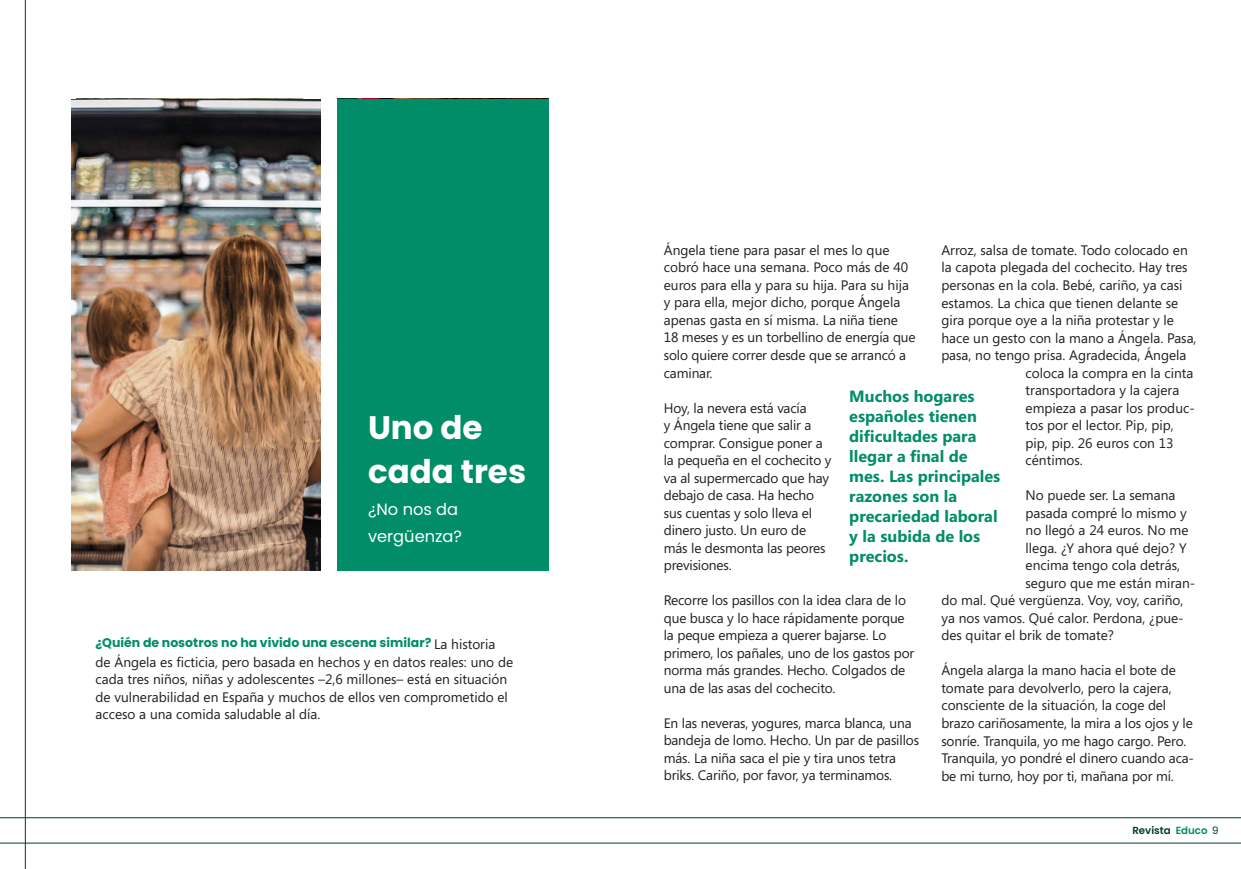
<style>
.page{position:relative;width:1241px;height:869px;background:#fff}
.page>*{position:absolute;margin:0;border:0;box-sizing:border-box;transform-origin:0 0}
.t1{font:700 32.5px "Poppins";color:#fff}
.t2{font:700 16.25px/20px "Segoe";color:#008d68}
.t3{font:16.25px "Poppins";color:#fff}
.PARTICIPACION_STANDARD_JUSTIFICADA{font:13.75px/17.5px "Segoe";color:#231f20}
.t4{font:700 12.5px "Poppins";color:#008d68}
.t5{font:600 10.25px "Poppins";color:#003c2a}
.s1{font-family:"Segoe";font-weight:400;font-size:13.75px;color:#231f20}
.s2{color:#008d68}
.s3{font-weight:400}
</style>
<div class="page">
<img style="left:72px;top:99px;width:249px;height:471px">
<div style="left:336px;top:99px;width:212px;height:471px;background:#008d68"></div>
<hr style="left:25px;top:0;width:1px;height:868px;background:#003c2a">
<hr style="left:0;top:842px;width:1240px;height:1px;background:#003c2a">
<hr style="left:0;top:817px;width:1240px;height:1px;background:#003c2a">
<p class="t1" style="left:368px;top:408px;width:116px">Uno de</p>
<p class="t1" style="left:368px;top:452px;width:160px">cada tres</p>
<p class="t3" style="left:368px;top:500px;width:92px">¿No nos da</p>
<p class="t3" style="left:368px;top:526px;width:96px">vergüenza?</p>
<p class="t4" style="left:96px;top:635px;width:401px">¿Quién de nosotros no ha vivido una escena similar? <span class="s1">La historia</span></p>
<p class="PARTICIPACION_STANDARD_JUSTIFICADA" style="left:96px;top:652px;width:419px">de Ángela es ficticia, pero basada en hechos y en datos reales: uno de cada tres niños, niñas y adolescentes –2,6 millones– está en situación de vulnerabilidad en España y muchos de ellos ven comprometido el acceso a una comida saludable al día.</p>
<p class="PARTICIPACION_STANDARD_JUSTIFICADA" style="left:663px;top:241px;width:253px">Ángela tiene para pasar el mes lo que cobró hace una semana. Poco más de 40 euros para ella y para su hija. Para su hija y para ella, mejor dicho, porque Ángela apenas gasta en sí misma. La niña tiene 18 meses y es un torbellino de energía que solo quiere correr desde que se arrancó a caminar.</p>
<p class="PARTICIPACION_STANDARD_JUSTIFICADA" style="left:663px;top:398px;width:169px">Hoy, la nevera está vacía<br>y Ángela tiene que salir a comprar. Consigue poner a la pequeña en el cochecito y va al supermercado que hay debajo de casa. Ha hecho sus cuentas y solo lleva el dinero justo. Un euro de más le desmonta las peores previsiones.</p>
<p class="PARTICIPACION_STANDARD_JUSTIFICADA" style="left:663px;top:591px;width:252px">Recorre los pasillos con la idea clara de lo que busca y lo hace rápidamente porque la peque empieza a querer bajarse. Lo primero, los pañales, uno de los gastos por norma más grandes. Hecho. Colgados de una de las asas del cochecito.</p>
<p class="PARTICIPACION_STANDARD_JUSTIFICADA" style="left:663px;top:713px;width:257px">En las neveras, yogures, marca blanca, una bandeja de lomo. Hecho. Un par de pasillos más. La niña saca el pie y tira unos tetra briks. Cariño, por favor, ya terminamos.</p>
<p class="PARTICIPACION_STANDARD_JUSTIFICADA" style="left:941px;top:241px;width:248px">Arroz, salsa de tomate. Todo colocado en</p>
<p class="PARTICIPACION_STANDARD_JUSTIFICADA" style="left:941px;top:258px;width:248px">la capota plegada del cochecito. Hay tres</p>
<p class="PARTICIPACION_STANDARD_JUSTIFICADA" style="left:941px;top:276px;width:243px">personas en la cola. Bebé, cariño, ya casi</p>
<p class="PARTICIPACION_STANDARD_JUSTIFICADA" style="left:941px;top:293px;width:238px">estamos. La chica que tienen delante se</p>
<p class="PARTICIPACION_STANDARD_JUSTIFICADA" style="left:941px;top:311px;width:234px">gira porque oye a la niña protestar y le</p>
<p class="PARTICIPACION_STANDARD_JUSTIFICADA" style="left:941px;top:328px;width:257px">hace un gesto con la mano a Ángela. Pasa,</p>
<p class="PARTICIPACION_STANDARD_JUSTIFICADA" style="left:941px;top:346px;width:246px">pasa, no tengo prisa. Agradecida, Ángela</p>
<p class="PARTICIPACION_STANDARD_JUSTIFICADA" style="left:1025px;top:363px;width:169px">coloca la compra en la cinta</p>
<p class="PARTICIPACION_STANDARD_JUSTIFICADA" style="left:1025px;top:381px;width:155px">transportadora y la cajera</p>
<p class="PARTICIPACION_STANDARD_JUSTIFICADA" style="left:1025px;top:398px;width:171px">empieza a pasar los produc-</p>
<p class="PARTICIPACION_STANDARD_JUSTIFICADA" style="left:1025px;top:416px;width:150px">tos por el lector. Pip, pip,</p>
<p class="PARTICIPACION_STANDARD_JUSTIFICADA" style="left:1025px;top:433px;width:150px">pip, pip. 26 euros con 13</p>
<p class="PARTICIPACION_STANDARD_JUSTIFICADA" style="left:1025px;top:451px;width:59px">céntimos.</p>
<p class="PARTICIPACION_STANDARD_JUSTIFICADA" style="left:1025px;top:486px;width:151px">No puede ser. La semana</p>
<p class="PARTICIPACION_STANDARD_JUSTIFICADA" style="left:1025px;top:503px;width:163px">pasada compré lo mismo y</p>
<p class="PARTICIPACION_STANDARD_JUSTIFICADA" style="left:1025px;top:521px;width:164px">no llegó a 24 euros. No me</p>
<p class="PARTICIPACION_STANDARD_JUSTIFICADA" style="left:1025px;top:538px;width:163px">llega. ¿Y ahora qué dejo? Y</p>
<p class="PARTICIPACION_STANDARD_JUSTIFICADA" style="left:1025px;top:556px;width:156px">encima tengo cola detrás,</p>
<p class="PARTICIPACION_STANDARD_JUSTIFICADA" style="left:1025px;top:573px;width:171px">seguro que me están miran-</p>
<p class="PARTICIPACION_STANDARD_JUSTIFICADA" style="left:941px;top:591px;width:243px">do mal. Qué vergüenza. Voy, voy, cariño,</p>
<p class="PARTICIPACION_STANDARD_JUSTIFICADA" style="left:941px;top:608px;width:244px">ya nos vamos. Qué calor. Perdona, ¿pue-</p>
<p class="PARTICIPACION_STANDARD_JUSTIFICADA" style="left:941px;top:626px;width:174px">des quitar el brik de tomate?</p>
<p class="PARTICIPACION_STANDARD_JUSTIFICADA" style="left:941px;top:661px;width:254px">Ángela alarga la mano hacia el bote de tomate para devolverlo, pero la cajera, consciente de la situación, la coge del brazo cariñosamente, la mira a los ojos y le sonríe. Tranquila, yo me hago cargo. Pero.<br>Tranquila, yo pondré el dinero cuando aca&shy;be mi turno, hoy por ti, mañana por mí.</p>
<p class="t2" style="left:849px;top:385px;width:153px">Muchos hogares españoles tienen dificultades para llegar a final de mes. Las principales razones son la precariedad laboral y la subida de los precios.</p>
<p class="t5" style="left:1132px;top:824px;width:88px">Revista <span class="s2">Educo</span> <span class="s3">9</span></p>
</div>
